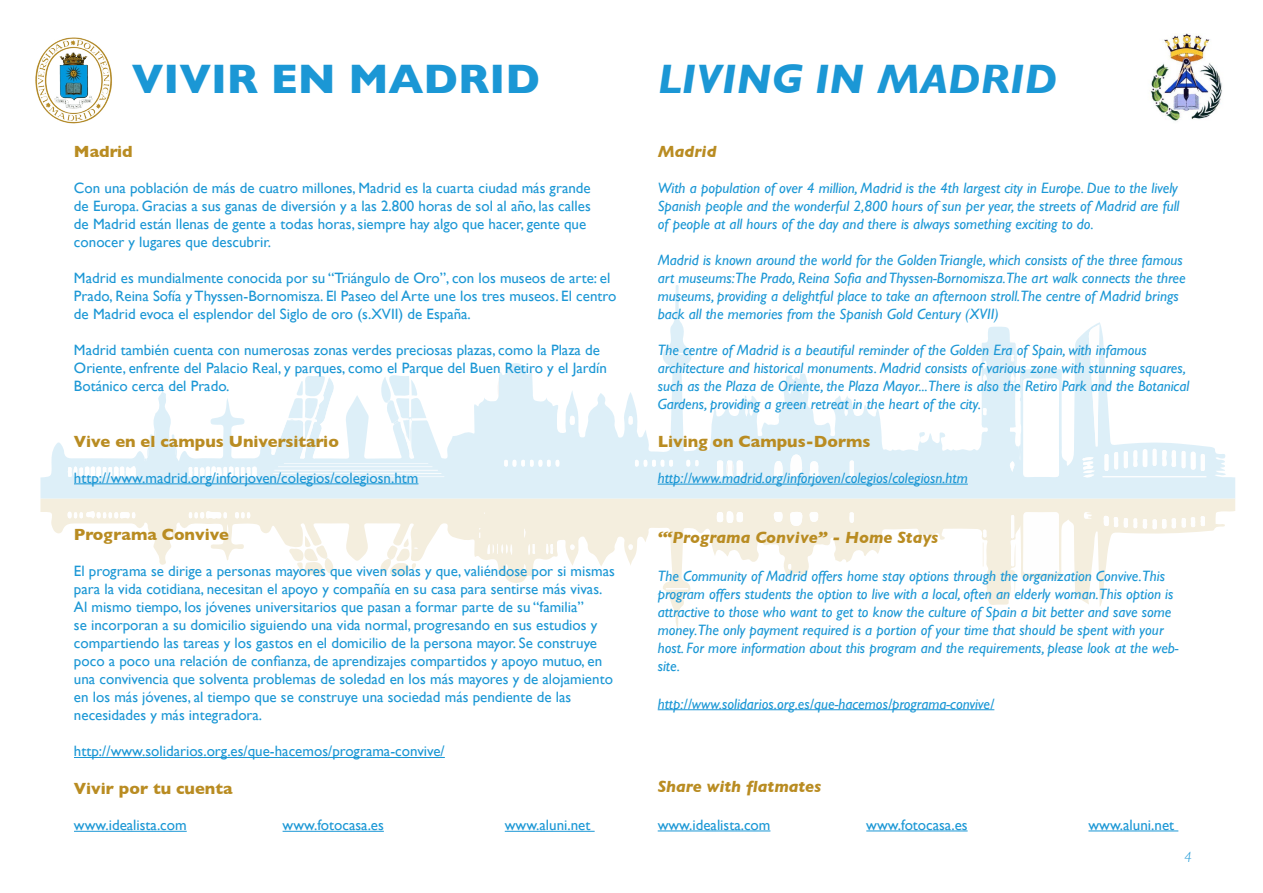
<style>
.page{position:relative;width:1263px;height:893px;background:#fff}
.page>*{position:absolute;margin:0;border:0;box-sizing:border-box;transform-origin:0 0}
.t1{font:italic 700 42px "Gill Sans";color:#1b97d5}
.t2{font:700 42px "Gill Sans";color:#1b97d5}
.t3{font:700 16.5px "Gill Sans";color:#b98c22}
.t4{font:italic 700 16.5px "Gill Sans";color:#b98c22}
.t5{font:15px/18px "Gill Sans";color:#1b97d5}
.t6{font:italic 15px/18px "Gill Sans";color:#1b97d5}
.t7{font:italic 300 15px "Gill Sans";color:#1b97d5}
</style>
<div class="page">
<svg style="left:40px;top:285px;width:1195px;height:214px"></svg>
<svg style="left:40px;top:499px;width:1195px;height:130px"></svg>
<svg style="left:497px;top:380px;width:2px;height:17px"></svg>
<svg style="left:171px;top:434px;width:7px;height:23px"></svg>
<svg style="left:144px;top:429px;width:12px;height:32px"></svg>
<svg style="left:773px;top:454px;width:29px;height:25px"></svg>
<svg style="left:809px;top:461px;width:11px;height:17px"></svg>
<svg style="left:850px;top:460px;width:4px;height:17px"></svg>
<svg style="left:665px;top:353px;width:24px;height:1px"></svg>
<svg style="left:569px;top:416px;width:6px;height:9px"></svg>
<svg style="left:628px;top:416px;width:5px;height:9px"></svg>
<svg style="left:66px;top:465px;width:70px;height:13px"></svg>
<svg style="left:844px;top:406px;width:4px;height:10px"></svg>
<svg style="left:1082px;top:324px;width:124px;height:154px"></svg>
<svg style="left:634px;top:460px;width:39px;height:7px"></svg>
<svg style="left:504px;top:460px;width:56px;height:7px"></svg>
<svg style="left:686px;top:460px;width:13px;height:7px"></svg>
<svg style="left:982px;top:361px;width:6px;height:20px"></svg>
<svg style="left:928px;top:476px;width:4px;height:5px"></svg>
<svg style="left:982px;top:408px;width:5px;height:7px"></svg>
<svg style="left:786px;top:371px;width:18px;height:23px"></svg>
<svg style="left:745px;top:407px;width:8px;height:10px"></svg>
<svg style="left:1007px;top:341px;width:52px;height:136px"></svg>
<svg style="left:717px;top:459px;width:26px;height:18px"></svg>
<svg style="left:187px;top:466px;width:71px;height:12px"></svg>
<svg style="left:1023px;top:512px;width:36px;height:61px"></svg>
<svg style="left:789px;top:512px;width:14px;height:14px"></svg>
<svg style="left:1011px;top:515px;width:3px;height:23px"></svg>
<svg style="left:773px;top:511px;width:10px;height:11px"></svg>
<svg style="left:809px;top:512px;width:10px;height:10px"></svg>
<svg style="left:716px;top:511px;width:28px;height:12px"></svg>
<svg style="left:666px;top:588px;width:22px;height:1px"></svg>
<svg style="left:848px;top:512px;width:7px;height:11px"></svg>
<svg style="left:1103px;top:516px;width:103px;height:13px"></svg>
<svg style="left:982px;top:530px;width:5px;height:37px"></svg>
<svg style="left:545px;top:544px;width:9px;height:10px"></svg>
<svg style="left:523px;top:564px;width:3px;height:10px"></svg>
<svg style="left:505px;top:564px;width:3px;height:10px"></svg>
<svg style="left:528px;top:544px;width:8px;height:11px"></svg>
<svg style="left:487px;top:544px;width:26px;height:11px"></svg>
<svg style="left:524px;top:528px;width:2px;height:10px"></svg>
<svg style="left:235px;top:512px;width:16px;height:6px"></svg>
<svg style="left:188px;top:510px;width:41px;height:29px"></svg>
<svg style="left:68px;top:510px;width:68px;height:10px"></svg>
<svg style="left:628px;top:544px;width:5px;height:6px"></svg>
<svg style="left:570px;top:544px;width:5px;height:6px"></svg>
<svg style="left:788px;top:564px;width:4px;height:5px"></svg>
<svg style="left:380px;top:538px;width:38px;height:39px"></svg>
<svg style="left:288px;top:536px;width:47px;height:39px"></svg>
<svg style="left:270px;top:373px;width:174px;height:105px"></svg>
<hr style="left:74px;top:483px;width:344px;height:1px;background:#1b97d5">
<hr style="left:74px;top:757px;width:371px;height:1px;background:#1b97d5">
<hr style="left:74px;top:831px;width:113px;height:1px;background:#1b97d5">
<hr style="left:283px;top:831px;width:101px;height:1px;background:#1b97d5">
<hr style="left:505px;top:831px;width:90px;height:1px;background:#1b97d5">
<hr style="left:658px;top:484px;width:310px;height:1px;background:#1b97d5">
<hr style="left:658px;top:709px;width:336px;height:1px;background:#1b97d5">
<hr style="left:658px;top:831px;width:112px;height:1px;background:#1b97d5">
<hr style="left:866px;top:831px;width:102px;height:1px;background:#1b97d5">
<hr style="left:1088px;top:831px;width:90px;height:1px;background:#1b97d5">
<img style="left:35px;top:37px;width:77px;height:87px">
<img style="left:1150px;top:33px;width:72px;height:88px">
<h1 class="t2" style="left:132px;top:46px;width:410px">VIVIR EN MADRID</h1>
<h1 class="t1" style="left:658px;top:55px;width:401px">LIVING IN MADRID</h1>
<p class="t3" style="left:74px;top:138px;width:60px">Madrid</p>
<p class="t5" style="left:74px;top:179px;width:518px">Con una población de más de cuatro millones, Madrid es la cuarta ciudad más grande de Europa. Gracias a sus ganas de diversión y a las 2.800 horas de sol al año, las calles de Madrid están llenas de gente a todas horas, siempre hay algo que hacer, gente que conocer y lugares que descubrir.</p>
<p class="t5" style="left:74px;top:269px;width:544px">Madrid es mundialmente conocida por su “Triángulo de Oro”, con los museos de arte: el<br>Prado, Reina Sofía y Thyssen-Bornomisza. El Paseo del Arte une los tres museos. El centro de Madrid evoca el esplendor del Siglo de oro (s.XVII) de España.</p>
<p class="t5" style="left:74px;top:341px;width:534px">Madrid también cuenta con numerosas zonas verdes preciosas plazas, como la Plaza de<br>Oriente, enfrente del Palacio Real, y parques, como el Parque del Buen Retiro y el Jardín<br>Botánico cerca del Prado.</p>
<p class="t3" style="left:74px;top:428px;width:266px">Vive en el campus Universitario</p>
<p class="t5" style="left:74px;top:468px;width:346px">http://www.madrid.org/inforjoven/colegios/colegiosn.htm</p>
<p class="t3" style="left:74px;top:522px;width:156px">Programa Convive</p>
<p class="t5" style="left:74px;top:562px;width:542px">El programa se dirige a personas mayores que viven solas y que, valiéndose por si mismas para la vida cotidiana, necesitan el apoyo y compañía en su casa para sentirse más vivas.<br>Al mismo tiempo, los jóvenes universitarios que pasan a formar parte de su “familia”<br>se incorporan a su domicilio siguiendo una vida normal, progresando en sus estudios y compartiendo las tareas y los gastos en el domicilio de la persona mayor. Se construye poco a poco una relación de confianza, de aprendizajes compartidos y apoyo mutuo, en una convivencia que solventa problemas de soledad en los más mayores y de alojamiento en los más jóvenes, al tiempo que se construye una sociedad más pendiente de las necesidades y más integradora.</p>
<p class="t5" style="left:74px;top:742px;width:372px">http://www.solidarios.org.es/que-hacemos/programa-convive/</p>
<p class="t3" style="left:74px;top:775px;width:160px">Vivir por tu cuenta</p>
<p class="t5" style="left:74px;top:816px;width:114px">www.idealista.com</p>
<p class="t5" style="left:283px;top:816px;width:103px">www.fotocasa.es</p>
<p class="t5" style="left:505px;top:816px;width:87px">www.aluni.net</p>
<p class="t4" style="left:658px;top:142px;width:60px">Madrid</p>
<p class="t6" style="left:658px;top:179px;width:523px;text-align:justify">With a population of over 4 million, Madrid is the 4th largest city in Europe. Due to the lively Spanish people and the wonderful 2,800 hours of sun per year, the streets of Madrid are full of people at all hours of the day and there is always something exciting to do.</p>
<p class="t6" style="left:658px;top:251px;width:529px">Madrid is known around the world for the Golden Triangle, which consists of the three famous art museums:The Prado, Reina Sofia and Thyssen-Bornomisza.The art walk connects the three museums, providing a delightful place to take an afternoon stroll.The centre of Madrid brings back all the memories from the Spanish Gold Century (XVII)</p>
<p class="t6" style="left:658px;top:341px;width:533px">The centre of Madrid is a beautiful reminder of the Golden Era of Spain, with infamous architecture and historical monuments. Madrid consists of various zone with stunning squares, such as the Plaza de Oriente, the Plaza Mayor...There is also the Retiro Park and the Botanical Gardens, providing a green retreat in the heart of the city.</p>
<p class="t3" style="left:658px;top:428px;width:214px">Living on Campus-Dorms</p>
<p class="t6" style="left:658px;top:469px;width:312px">http://www.madrid.org/inforjoven/colegios/colegiosn.htm</p>
<p class="t4" style="left:658px;top:528px;width:282px">‘“Programa Convive” - Home Stays</p>
<p class="t6" style="left:658px;top:567px;width:522px">The Community of Madrid offers home stay options through the organization Convive.This program offers students the option to live with a local, often an elderly woman.This option is attractive to those who want to get to know the culture of Spain a bit better and save some money.The only payment required is a portion of your time that should be spent with your host. For more information about this program and the requirements, please look at the web&shy;site.</p>
<p class="t6" style="left:658px;top:694px;width:338px">http://www.solidarios.org.es/que-hacemos/programa-convive/</p>
<p class="t4" style="left:658px;top:777px;width:165px">Share with flatmates</p>
<p class="t5" style="left:658px;top:816px;width:114px">www.idealista.com</p>
<p class="t5" style="left:866px;top:816px;width:103px">www.fotocasa.es</p>
<p class="t5" style="left:1088px;top:816px;width:87px">www.aluni.net</p>
<p class="t7" style="left:1184px;top:848px;width:9px">4</p>
</div>
